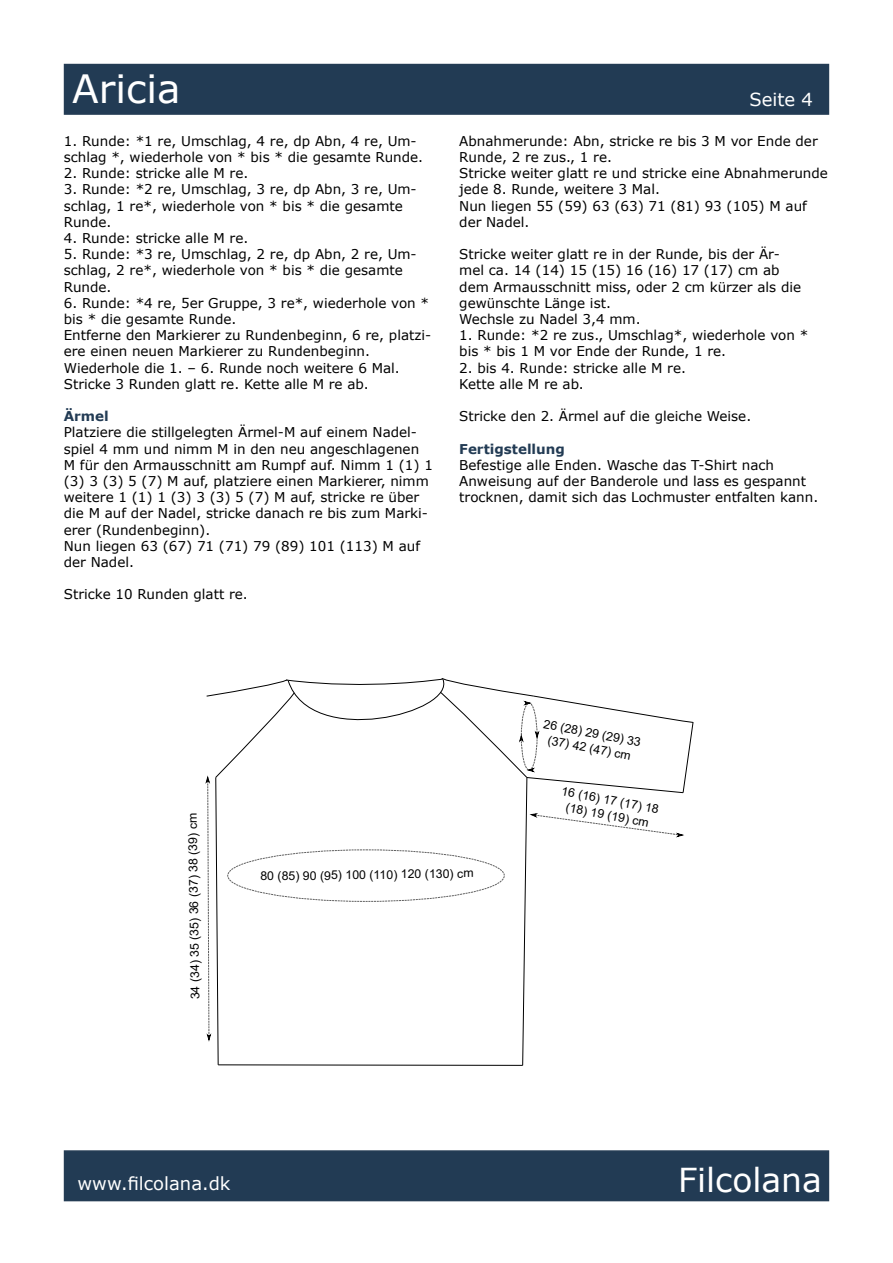
<style>
.page{position:relative;width:893px;height:1263px;background:#fff}
.page>*{position:absolute;margin:0;border:0;box-sizing:border-box;transform-origin:0 0}
.t1{font:39px "Verdana";color:#fff}
.t2{font:33px "Verdana";color:#fff}
.t3{font:18px "Verdana";color:#fff}
.t4{font:13.5px/16.2px "Verdana";color:#000}
.t5{font:700 13.5px "Verdana";color:#223b54}
.t6{font:12.15px/15.1px "Arial";color:#000;text-align:center}
</style>
<div class="page">
<div style="left:64px;top:64px;width:765px;height:51px;background:#223b54;border:2px solid #243c54"></div>
<div style="left:64px;top:1150px;width:765px;height:51px;background:#223b54;border:2px solid #243c54"></div>
<svg style="left:205px;top:678px;width:489px;height:388px"></svg>
<h1 class="t1" style="left:72px;top:62px;width:110px">Aricia</h1>
<p class="t4" style="left:64px;top:133px;width:361px">1. Runde: *1 re, Umschlag, 4 re, dp Abn, 4 re, Um&shy;schlag *, wiederhole von * bis * die gesamte Runde.</p>
<p class="t4" style="left:64px;top:165px;width:186px">2. Runde: stricke alle M re.</p>
<p class="t4" style="left:64px;top:181px;width:354px">3. Runde: *2 re, Umschlag, 3 re, dp Abn, 3 re, Um&shy;schlag, 1 re*, wiederhole von * bis * die gesamte<br>Runde.</p>
<p class="t4" style="left:64px;top:230px;width:186px">4. Runde: stricke alle M re.</p>
<p class="t4" style="left:64px;top:246px;width:354px">5. Runde: *3 re, Umschlag, 2 re, dp Abn, 2 re, Um&shy;schlag, 2 re*, wiederhole von * bis * die gesamte<br>Runde.</p>
<p class="t4" style="left:64px;top:295px;width:369px">6. Runde: *4 re, 5er Gruppe, 3 re*, wiederhole von * bis * die gesamte Runde.<br>Entferne den Markierer zu Rundenbeginn, 6 re, platzi&shy;ere einen neuen Markierer zu Rundenbeginn.<br>Wiederhole die 1. – 6. Runde noch weitere 6 Mal.<br>Stricke 3 Runden glatt re. Kette alle M re ab.</p>
<p class="t5" style="left:64px;top:407px;width:47px">Ärmel</p>
<p class="t4" style="left:64px;top:424px;width:371px">Platziere die stillgelegten Ärmel-M auf einem Nadel&shy;spiel 4 mm und nimm M in den neu angeschlagenen M für den Armausschnitt am Rumpf auf. Nimm 1 (1) 1 (3) 3 (3) 5 (7) M auf, platziere einen Markierer, nimm weitere 1 (1) 1 (3) 3 (3) 5 (7) M auf, stricke re über die M auf der Nadel, stricke danach re bis zum Marki&shy;erer (Rundenbeginn).<br>Nun liegen 63 (67) 71 (71) 79 (89) 101 (113) M auf der Nadel.</p>
<p class="t4" style="left:64px;top:586px;width:186px">Stricke 10 Runden glatt re.</p>
<h3 class="t3" style="left:749px;top:87px;width:65px">Seite 4</h3>
<p class="t4" style="left:459px;top:133px;width:370px">Abnahmerunde: Abn, stricke re bis 3 M vor Ende der Runde, 2 re zus., 1 re.<br>Stricke weiter glatt re und stricke eine Abnahmerunde jede 8. Runde, weitere 3 Mal.<br>Nun liegen 55 (59) 63 (63) 71 (81) 93 (105) M auf der Nadel.</p>
<p class="t4" style="left:459px;top:246px;width:343px">Stricke weiter glatt re in der Runde, bis der Är&shy;mel ca. 14 (14) 15 (15) 16 (16) 17 (17) cm ab dem Armausschnitt miss, oder 2 cm kürzer als die gewünschte Länge ist.<br>Wechsle zu Nadel 3,4 mm.</p>
<p class="t4" style="left:459px;top:327px;width:351px">1. Runde: *2 re zus., Umschlag*, wiederhole von * bis * bis 1 M vor Ende der Runde, 1 re.</p>
<p class="t4" style="left:459px;top:359px;width:228px">2. bis 4. Runde: stricke alle M re.<br>Kette alle M re ab.</p>
<p class="t4" style="left:459px;top:408px;width:293px">Stricke den 2. Ärmel auf die gleiche Weise.</p>
<p class="t5" style="left:459px;top:439px;width:107px">Fertigstellung</p>
<p class="t4" style="left:459px;top:457px;width:361px">Befestige alle Enden. Wasche das T-Shirt nach<br>Anweisung auf der Banderole und lass es gespannt trocknen, damit sich das Lochmuster entfalten kann.</p>
<p class="t6" style="left:188px;top:1000px;width:188px;rotate:-91deg">34 (34) 35 (35) 36 (37) 38 (39) cm</p>
<p class="t6" style="left:260px;top:869px;width:215px;rotate:-1deg">80 (85) 90 (95) 100 (110) 120 (130) cm</p>
<p class="t6" style="left:545px;top:716px;width:100px;rotate:11deg">26 (28) 29 (29) 33 (37) 42 (47) cm</p>
<p class="t6" style="left:563px;top:783px;width:100px;rotate:11deg">16 (16) 17 (17) 18 (18) 19 (19) cm</p>
<h3 class="t3" style="left:78px;top:1171px;width:154px">www.filcolana.dk</h3>
<h2 class="t2" style="left:678px;top:1157px;width:145px">Filcolana</h2>
</div>
